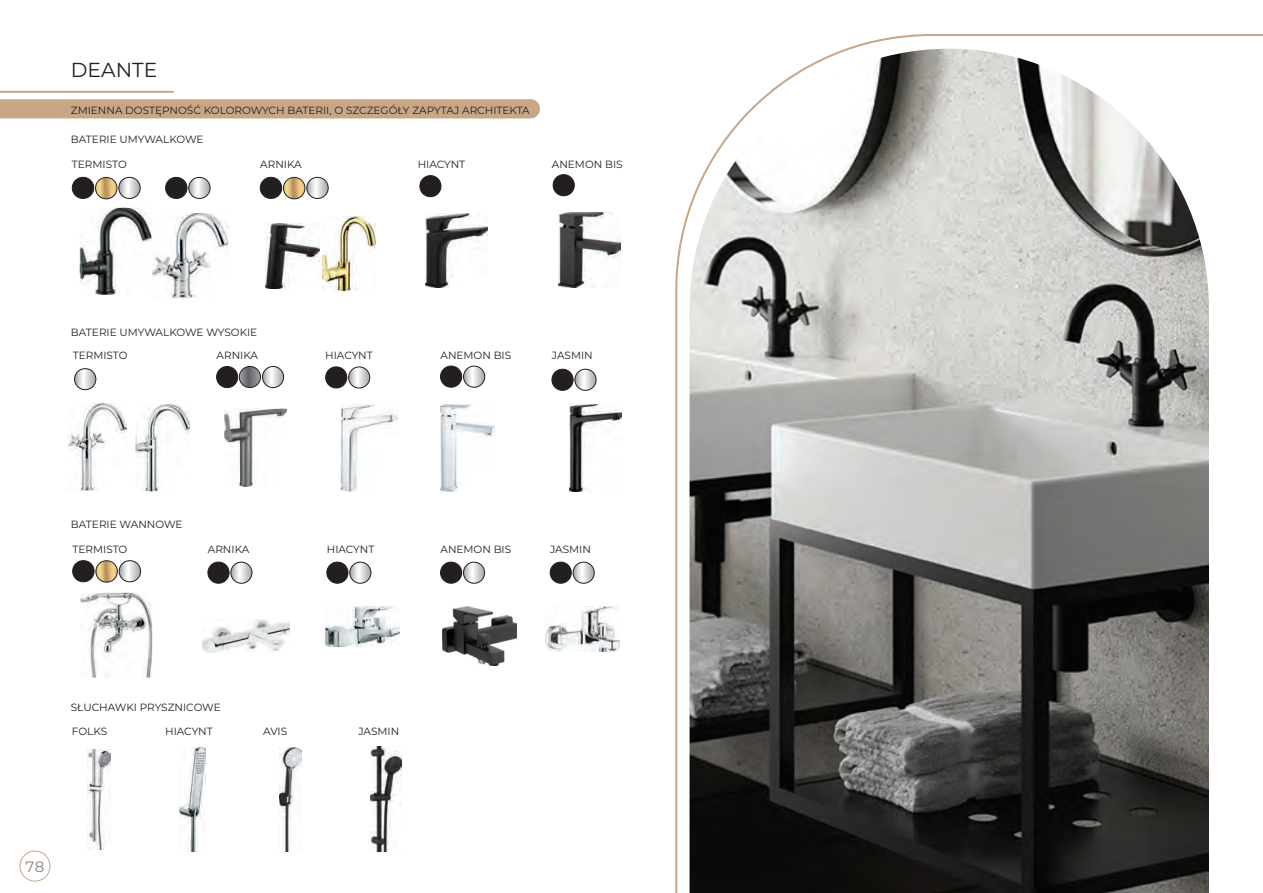
<style>
.page{position:relative;width:1263px;height:893px;background:#fff}
.page>*{position:absolute;margin:0;border:0;box-sizing:border-box;transform-origin:0 0}
.t1{font:20.25px "Montserrat";color:#231f20}
.t2{font:15px "Montserrat";color:#808285}
.sub{font:10.5px "Montserrat";color:#231f20}
</style>
<div class="page">
<div style="left:20px;top:851px;width:30px;height:30px;border:1px solid #c9a786;border-radius:50%"></div>
<div style="left:0;top:99px;width:540px;height:19px;background:#c9a786"></div>
<hr style="left:0;top:91px;width:174px;height:2px;background:#c9a786">
<svg style="left:675px;top:34px;width:588px;height:859px"></svg>
<img style="left:689px;top:49px;width:520px;height:844px">
<img style="left:558px;top:213px;width:63px;height:75px">
<img style="left:224px;top:409px;width:63px;height:78px">
<img style="left:203px;top:619px;width:87px;height:34px">
<img style="left:443px;top:607px;width:74px;height:58px">
<img style="left:325px;top:607px;width:74px;height:39px">
<img style="left:546px;top:607px;width:74px;height:45px">
<img style="left:68px;top:403px;width:59px;height:88px">
<img style="left:135px;top:404px;width:55px;height:87px">
<img style="left:441px;top:404px;width:54px;height:87px">
<img style="left:279px;top:748px;width:23px;height:103px">
<img style="left:370px;top:747px;width:31px;height:104px">
<img style="left:180px;top:748px;width:25px;height:103px">
<img style="left:87px;top:750px;width:24px;height:99px">
<img style="left:323px;top:216px;width:52px;height:74px">
<img style="left:265px;top:223px;width:55px;height:66px">
<img style="left:425px;top:213px;width:63px;height:75px">
<img style="left:341px;top:404px;width:56px;height:87px">
<img style="left:80px;top:208px;width:72px;height:87px">
<img style="left:80px;top:592px;width:72px;height:86px">
<img style="left:152px;top:213px;width:76px;height:85px">
<img style="left:570px;top:404px;width:51px;height:87px">
<svg style="left:75px;top:369px;width:21px;height:21px"></svg>
<div style="left:74px;top:369px;width:22px;height:21px;border:1px solid #231f20;border-radius:10px"></div>
<svg style="left:262px;top:366px;width:22px;height:22px"></svg>
<div style="left:262px;top:366px;width:22px;height:22px;border:1px solid #231f20;border-radius:11px"></div>
<svg style="left:239px;top:366px;width:21px;height:22px"></svg>
<div style="left:239px;top:366px;width:21px;height:22px;border:1px solid #231f20;border-radius:11px"></div>
<svg style="left:463px;top:366px;width:22px;height:21px"></svg>
<div style="left:463px;top:366px;width:22px;height:21px;border:1px solid #231f20;border-radius:11px"></div>
<svg style="left:349px;top:367px;width:21px;height:21px"></svg>
<div style="left:349px;top:367px;width:21px;height:21px;border:1px solid #231f20;border-radius:11px"></div>
<svg style="left:463px;top:562px;width:22px;height:21px"></svg>
<div style="left:463px;top:562px;width:22px;height:21px;border:1px solid #231f20;border-radius:11px"></div>
<svg style="left:231px;top:562px;width:21px;height:21px"></svg>
<div style="left:231px;top:562px;width:21px;height:21px;border:1px solid #231f20;border-radius:11px"></div>
<svg style="left:350px;top:562px;width:21px;height:21px"></svg>
<div style="left:350px;top:562px;width:21px;height:21px;border:1px solid #231f20;border-radius:11px"></div>
<svg style="left:573px;top:562px;width:21px;height:21px"></svg>
<div style="left:573px;top:562px;width:21px;height:21px;border:1px solid #231f20;border-radius:11px"></div>
<svg style="left:575px;top:369px;width:21px;height:21px"></svg>
<div style="left:575px;top:369px;width:21px;height:21px;border:1px solid #231f20;border-radius:11px"></div>
<svg style="left:189px;top:177px;width:21px;height:21px"></svg>
<div style="left:189px;top:177px;width:21px;height:22px;border:1px solid #231f20;border-radius:11px"></div>
<div style="left:553px;top:175px;width:21px;height:21px;background:#231f20;border-radius:11px"></div>
<div style="left:553px;top:175px;width:21px;height:21px;border:1px solid #231f20;border-radius:11px"></div>
<div style="left:420px;top:176px;width:21px;height:21px;background:#231f20;border-radius:11px"></div>
<div style="left:420px;top:176px;width:21px;height:21px;border:1px solid #231f20;border-radius:11px"></div>
<svg style="left:307px;top:177px;width:21px;height:21px"></svg>
<div style="left:307px;top:177px;width:21px;height:22px;border:1px solid #231f20;border-radius:11px"></div>
<div style="left:260px;top:177px;width:22px;height:21px;background:#231f20;border-radius:11px"></div>
<div style="left:260px;top:177px;width:22px;height:21px;border:1px solid #231f20;border-radius:11px"></div>
<div style="left:326px;top:367px;width:21px;height:21px;background:#231f20;border-radius:11px"></div>
<div style="left:326px;top:367px;width:21px;height:21px;border:1px solid #231f20;border-radius:11px"></div>
<div style="left:440px;top:562px;width:22px;height:21px;background:#231f20;border-radius:11px"></div>
<div style="left:440px;top:562px;width:22px;height:21px;border:1px solid #231f20;border-radius:11px"></div>
<div style="left:208px;top:562px;width:21px;height:21px;background:#231f20;border-radius:11px"></div>
<div style="left:208px;top:562px;width:21px;height:21px;border:1px solid #231f20;border-radius:11px"></div>
<div style="left:327px;top:562px;width:21px;height:21px;background:#231f20;border-radius:11px"></div>
<div style="left:327px;top:562px;width:21px;height:21px;border:1px solid #231f20;border-radius:11px"></div>
<div style="left:550px;top:562px;width:21px;height:21px;background:#231f20;border-radius:11px"></div>
<div style="left:550px;top:562px;width:21px;height:21px;border:1px solid #231f20;border-radius:11px"></div>
<div style="left:552px;top:369px;width:21px;height:21px;background:#231f20;border-radius:11px"></div>
<div style="left:552px;top:369px;width:21px;height:21px;border:1px solid #231f20;border-radius:11px"></div>
<div style="left:440px;top:366px;width:22px;height:21px;background:#231f20;border-radius:11px"></div>
<div style="left:440px;top:366px;width:22px;height:21px;border:1px solid #231f20;border-radius:11px"></div>
<div style="left:166px;top:177px;width:21px;height:21px;background:#231f20;border-radius:11px"></div>
<div style="left:166px;top:177px;width:21px;height:22px;border:1px solid #231f20;border-radius:11px"></div>
<div style="left:217px;top:366px;width:21px;height:22px;background:#231f20;border-radius:11px"></div>
<div style="left:217px;top:366px;width:21px;height:22px;border:1px solid #231f20;border-radius:11px"></div>
<svg style="left:119px;top:177px;width:21px;height:21px"></svg>
<div style="left:119px;top:177px;width:21px;height:22px;border:1px solid #231f20;border-radius:11px"></div>
<div style="left:72px;top:177px;width:22px;height:21px;background:#231f20;border-radius:11px"></div>
<div style="left:72px;top:177px;width:22px;height:21px;border:1px solid #231f20;border-radius:11px"></div>
<img style="left:96px;top:177px;width:21px;height:22px;border-radius:11px">
<div style="left:95px;top:177px;width:22px;height:22px;border:1px solid #231f20;border-radius:50%"></div>
<img style="left:283px;top:177px;width:22px;height:22px;border-radius:11px">
<div style="left:283px;top:177px;width:22px;height:22px;border:1px solid #231f20;border-radius:50%"></div>
<svg style="left:119px;top:561px;width:22px;height:21px"></svg>
<div style="left:119px;top:561px;width:22px;height:21px;border:1px solid #231f20;border-radius:11px"></div>
<div style="left:73px;top:561px;width:21px;height:21px;background:#231f20;border-radius:11px"></div>
<div style="left:73px;top:561px;width:21px;height:21px;border:1px solid #231f20;border-radius:11px"></div>
<img style="left:96px;top:561px;width:21px;height:21px;border-radius:11px">
<div style="left:96px;top:561px;width:21px;height:21px;border:1px solid #231f20;border-radius:50%"></div>
<p class="t1" style="left:71px;top:56px;width:88px">DEANTE</p>
<p class="sub" style="left:71px;top:103px;width:460px">ZMIENNA DOSTĘPNOŚĆ KOLOROWYCH BATERII, O SZCZEGÓŁY ZAPYTAJ ARCHITEKTA</p>
<p class="sub" style="left:71px;top:132px;width:134px">BATERIE UMYWALKOWE</p>
<p class="sub" style="left:72px;top:157px;width:56px">TERMISTO</p>
<p class="sub" style="left:260px;top:157px;width:43px">ARNIKA</p>
<p class="sub" style="left:418px;top:157px;width:49px">HIACYNT</p>
<p class="sub" style="left:552px;top:157px;width:72px">ANEMON BIS</p>
<p class="sub" style="left:71px;top:325px;width:188px">BATERIE UMYWALKOWE WYSOKIE</p>
<p class="sub" style="left:73px;top:348px;width:56px">TERMISTO</p>
<p class="sub" style="left:217px;top:348px;width:43px">ARNIKA</p>
<p class="sub" style="left:325px;top:348px;width:49px">HIACYNT</p>
<p class="sub" style="left:552px;top:348px;width:42px">JASMIN</p>
<p class="sub" style="left:440px;top:348px;width:72px">ANEMON BIS</p>
<p class="sub" style="left:71px;top:517px;width:113px">BATERIE WANNOWE</p>
<p class="sub" style="left:72px;top:542px;width:56px">TERMISTO</p>
<p class="sub" style="left:208px;top:542px;width:43px">ARNIKA</p>
<p class="sub" style="left:327px;top:542px;width:49px">HIACYNT</p>
<p class="sub" style="left:440px;top:542px;width:72px">ANEMON BIS</p>
<p class="sub" style="left:550px;top:542px;width:42px">JASMIN</p>
<p class="sub" style="left:71px;top:700px;width:151px">SŁUCHAWKI PRYSZNICOWE</p>
<p class="sub" style="left:72px;top:724px;width:37px">FOLKS</p>
<p class="sub" style="left:165px;top:724px;width:49px">HIACYNT</p>
<p class="sub" style="left:263px;top:724px;width:25px">AVIS</p>
<p class="sub" style="left:358px;top:724px;width:42px">JASMIN</p>
<h2 class="t2" style="left:26px;top:856px;width:20px">78</h2>
</div>
